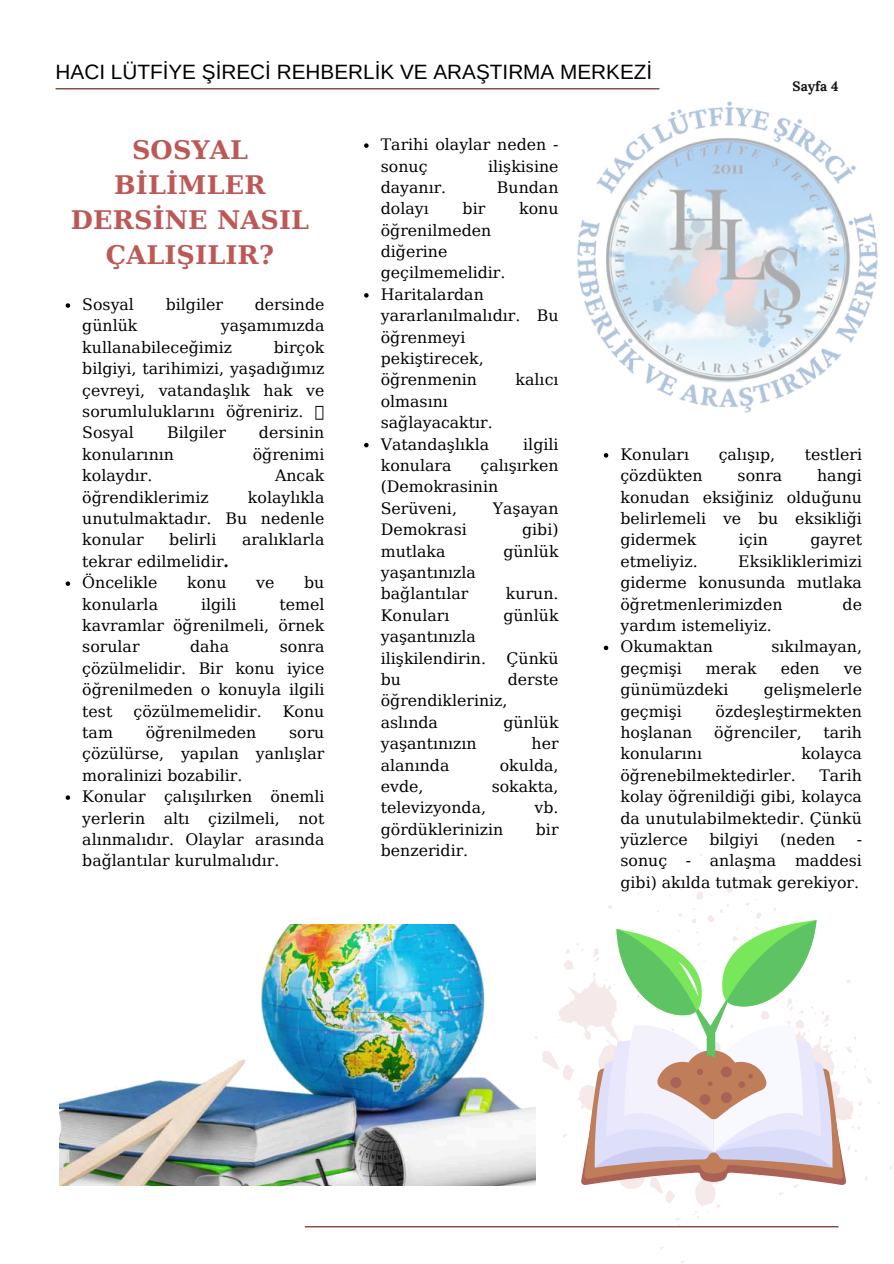
<style>
.page{position:relative;width:894px;height:1264px;background:#fff}
.page>*{position:absolute;margin:0;border:0;box-sizing:border-box;transform-origin:0 0}
.t1{font:700 25.5px/35px "DejaVu Serif";letter-spacing:.005em;color:#bc5956;text-align:center}
.t2{font:20.7px "Arimo";color:#000}
.t3{font:15.75px/21.5px "DejaVu Serif";color:#000}
.t4{font:700 13.65px "Lora";color:#191919}
.s1{font-weight:700}
</style>
<div class="page">
<hr style="left:55px;top:88px;width:604px;height:1px;background:#66180f">
<hr style="left:305px;top:1226px;width:533px;height:1px;background:#66180f">
<img style="left:577px;top:101px;width:301px;height:312px">
<img style="left:60px;top:924px;width:474px;height:261px">
<svg style="left:534px;top:863px;width:337px;height:364px"></svg>
<svg style="left:66px;top:303px;width:4px;height:5px"></svg>
<svg style="left:66px;top:581px;width:4px;height:5px"></svg>
<svg style="left:66px;top:795px;width:4px;height:4px"></svg>
<svg style="left:364px;top:143px;width:4px;height:5px"></svg>
<svg style="left:364px;top:293px;width:4px;height:4px"></svg>
<svg style="left:364px;top:443px;width:4px;height:4px"></svg>
<svg style="left:603px;top:453px;width:5px;height:4px"></svg>
<svg style="left:603px;top:645px;width:5px;height:5px"></svg>
<h2 class="t2" style="left:56px;top:59px;width:598px">HACI LÜTFİYE ŞİRECİ REHBERLİK VE ARAŞTIRMA MERKEZİ</h2>
<p class="t4" style="left:792px;top:75px;width:47px">Sayfa 4</p>
<h1 class="t1" style="left:71px;top:132px;width:240px">SOSYAL<br>BİLİMLER<br>DERSİNE NASIL<br>ÇALIŞILIR?</h1>
<p class="t3" style="left:82px;top:293px;width:53px">Sosyal</p>
<p class="t3" style="left:166px;top:293px;width:59px">bilgiler</p>
<p class="t3" style="left:255px;top:293px;width:71px">dersinde</p>
<p class="t3" style="left:82px;top:315px;width:57px">günlük</p>
<p class="t3" style="left:82px;top:315px;width:243px;text-indent:138px">yaşamımızda kullanabileceğimiz</p>
<p class="t3" style="left:82px;top:336px;width:243px;text-indent:191px">birçok bilgiyi, tarihimizi, yaşadığımız çevreyi, vatandaşlık hak ve sorumluluklarını öğreniriz.<br>Sosyal</p>
<p class="t3" style="left:167px;top:421px;width:60px">Bilgiler</p>
<p class="t3" style="left:259px;top:421px;width:67px">dersinin</p>
<p class="t3" style="left:82px;top:443px;width:93px">konularının</p>
<p class="t3" style="left:253px;top:443px;width:73px">öğrenimi</p>
<p class="t3" style="left:82px;top:464px;width:72px">kolaydır.</p>
<p class="t3" style="left:275px;top:464px;width:51px">Ancak</p>
<p class="t3" style="left:82px;top:486px;width:128px">öğrendiklerimiz</p>
<p class="t3" style="left:82px;top:486px;width:243px;text-align:justify;text-indent:166px">kolaylıkla unutulmaktadır. Bu nedenle konular</p>
<p class="t3" style="left:169px;top:528px;width:49px">belirli</p>
<p class="t3" style="left:242px;top:528px;width:84px">aralıklarla</p>
<p class="t3" style="left:82px;top:550px;width:148px">tekrar edilmelidir<span class="s1">.<br></span>Öncelikle</p>
<p class="t3" style="left:187px;top:571px;width:41px">konu</p>
<p class="t3" style="left:256px;top:571px;width:20px">ve</p>
<p class="t3" style="left:304px;top:571px;width:22px">bu</p>
<p class="t3" style="left:82px;top:593px;width:77px">konularla</p>
<p class="t3" style="left:201px;top:593px;width:37px">ilgili</p>
<p class="t3" style="left:82px;top:593px;width:243px;text-align:justify;text-indent:197px">temel kavramlar öğrenilmeli, örnek sorular</p>
<p class="t3" style="left:190px;top:635px;width:41px">daha</p>
<p class="t3" style="left:82px;top:635px;width:243px;text-align:justify;text-indent:197px">sonra çözülmelidir. Bir konu iyice öğrenilmeden o konuyla ilgili test</p>
<p class="t3" style="left:133px;top:699px;width:130px">çözülmemelidir.</p>
<p class="t3" style="left:283px;top:699px;width:43px">Konu</p>
<p class="t3" style="left:82px;top:721px;width:32px">tam</p>
<p class="t3" style="left:146px;top:721px;width:112px">öğrenilmeden</p>
<p class="t3" style="left:82px;top:721px;width:243px;text-indent:207px">soru çözülürse, yapılan yanlışlar moralinizi bozabilir.<br>Konular çalışılırken önemli yerlerin altı çizilmeli, not alınmalıdır. Olaylar arasında bağlantılar kurulmalıdır.</p>
<p class="t3" style="left:380px;top:133px;width:179px">Tarihi olaylar neden - sonuç</p>
<p class="t3" style="left:488px;top:155px;width:72px">ilişkisine</p>
<p class="t3" style="left:380px;top:176px;width:67px">dayanır.</p>
<p class="t3" style="left:497px;top:176px;width:63px">Bundan</p>
<p class="t3" style="left:380px;top:197px;width:49px">dolayı</p>
<p class="t3" style="left:462px;top:197px;width:24px">bir</p>
<p class="t3" style="left:519px;top:197px;width:41px">konu</p>
<p class="t3" style="left:380px;top:219px;width:179px">öğrenilmeden diğerine geçilmemelidir.<br>Haritalardan yararlanılmalıdır. Bu öğrenmeyi pekiştirecek, öğrenmenin</p>
<p class="t3" style="left:515px;top:369px;width:44px">kalıcı</p>
<p class="t3" style="left:380px;top:390px;width:113px">olmasını sağlayacaktır.<br>Vatandaşlıkla</p>
<p class="t3" style="left:523px;top:433px;width:37px">ilgili</p>
<p class="t3" style="left:380px;top:454px;width:72px">konulara</p>
<p class="t3" style="left:380px;top:454px;width:179px;text-indent:100px">çalışırken (Demokrasinin<br>Serüveni,</p>
<p class="t3" style="left:492px;top:497px;width:67px">Yaşayan</p>
<p class="t3" style="left:380px;top:518px;width:87px">Demokrasi</p>
<p class="t3" style="left:522px;top:518px;width:38px">gibi)</p>
<p class="t3" style="left:380px;top:540px;width:66px">mutlaka</p>
<p class="t3" style="left:503px;top:540px;width:57px">günlük</p>
<p class="t3" style="left:380px;top:561px;width:97px">yaşantınızla bağlantılar</p>
<p class="t3" style="left:506px;top:582px;width:54px">kurun.</p>
<p class="t3" style="left:380px;top:604px;width:70px">Konuları</p>
<p class="t3" style="left:503px;top:604px;width:57px">günlük</p>
<p class="t3" style="left:380px;top:625px;width:107px">yaşantınızla ilişkilendirin.</p>
<p class="t3" style="left:506px;top:647px;width:54px">Çünkü</p>
<p class="t3" style="left:380px;top:668px;width:22px">bu</p>
<p class="t3" style="left:507px;top:668px;width:52px">derste</p>
<p class="t3" style="left:380px;top:689px;width:128px">öğrendikleriniz, aslında</p>
<p class="t3" style="left:503px;top:711px;width:57px">günlük</p>
<p class="t3" style="left:380px;top:732px;width:97px">yaşantınızın</p>
<p class="t3" style="left:531px;top:732px;width:29px">her</p>
<p class="t3" style="left:380px;top:753px;width:70px">alanında</p>
<p class="t3" style="left:499px;top:753px;width:60px">okulda,</p>
<p class="t3" style="left:380px;top:775px;width:44px">evde,</p>
<p class="t3" style="left:491px;top:775px;width:68px">sokakta,</p>
<p class="t3" style="left:380px;top:796px;width:107px">televizyonda,</p>
<p class="t3" style="left:534px;top:796px;width:25px">vb.</p>
<p class="t3" style="left:380px;top:818px;width:124px">gördüklerinizin</p>
<p class="t3" style="left:535px;top:818px;width:24px">bir</p>
<p class="t3" style="left:380px;top:839px;width:89px">benzeridir.</p>
<p class="t3" style="left:620px;top:443px;width:70px">Konuları</p>
<p class="t3" style="left:718px;top:443px;width:58px">çalışıp,</p>
<p class="t3" style="left:804px;top:443px;width:59px">testleri</p>
<p class="t3" style="left:620px;top:464px;width:84px">çözdükten</p>
<p class="t3" style="left:737px;top:464px;width:46px">sonra</p>
<p class="t3" style="left:620px;top:464px;width:243px;text-align:justify;text-indent:197px">hangi konudan eksiğiniz olduğunu belirlemeli ve bu eksikliği gidermek</p>
<p class="t3" style="left:738px;top:528px;width:31px">için</p>
<p class="t3" style="left:810px;top:528px;width:53px">gayret</p>
<p class="t3" style="left:620px;top:550px;width:79px">etmeliyiz.</p>
<p class="t3" style="left:620px;top:550px;width:243px;text-align:justify;text-indent:118px">Eksikliklerimizi giderme konusunda mutlaka öğretmenlerimizden</p>
<p class="t3" style="left:842px;top:593px;width:21px">de</p>
<p class="t3" style="left:620px;top:614px;width:153px">yardım istemeliyiz.<br>Okumaktan</p>
<p class="t3" style="left:771px;top:635px;width:92px">sıkılmayan,</p>
<p class="t3" style="left:620px;top:657px;width:63px">geçmişi</p>
<p class="t3" style="left:705px;top:657px;width:52px">merak</p>
<p class="t3" style="left:780px;top:657px;width:40px">eden</p>
<p class="t3" style="left:843px;top:657px;width:20px">ve</p>
<p class="t3" style="left:620px;top:678px;width:109px">günümüzdeki</p>
<p class="t3" style="left:763px;top:678px;width:100px">gelişmelerle</p>
<p class="t3" style="left:620px;top:699px;width:63px">geçmişi</p>
<p class="t3" style="left:715px;top:699px;width:148px">özdeşleştirmekten</p>
<p class="t3" style="left:620px;top:721px;width:73px">hoşlanan</p>
<p class="t3" style="left:714px;top:721px;width:89px">öğrenciler,</p>
<p class="t3" style="left:823px;top:721px;width:40px">tarih</p>
<p class="t3" style="left:620px;top:742px;width:83px">konularını</p>
<p class="t3" style="left:801px;top:742px;width:62px">kolayca</p>
<p class="t3" style="left:620px;top:764px;width:177px">öğrenebilmektedirler.</p>
<p class="t3" style="left:620px;top:764px;width:243px;text-align:justify;text-indent:199px">Tarih kolay öğrenildiği gibi, kolayca da unutulabilmektedir. Çünkü yüzlerce</p>
<p class="t3" style="left:709px;top:828px;width:51px">bilgiyi</p>
<p class="t3" style="left:779px;top:828px;width:57px">(neden</p>
<p class="t3" style="left:620px;top:828px;width:243px;text-align:justify;text-indent:236px">- sonuç - anlaşma maddesi gibi) akılda tutmak gerekiyor.</p>
</div>
